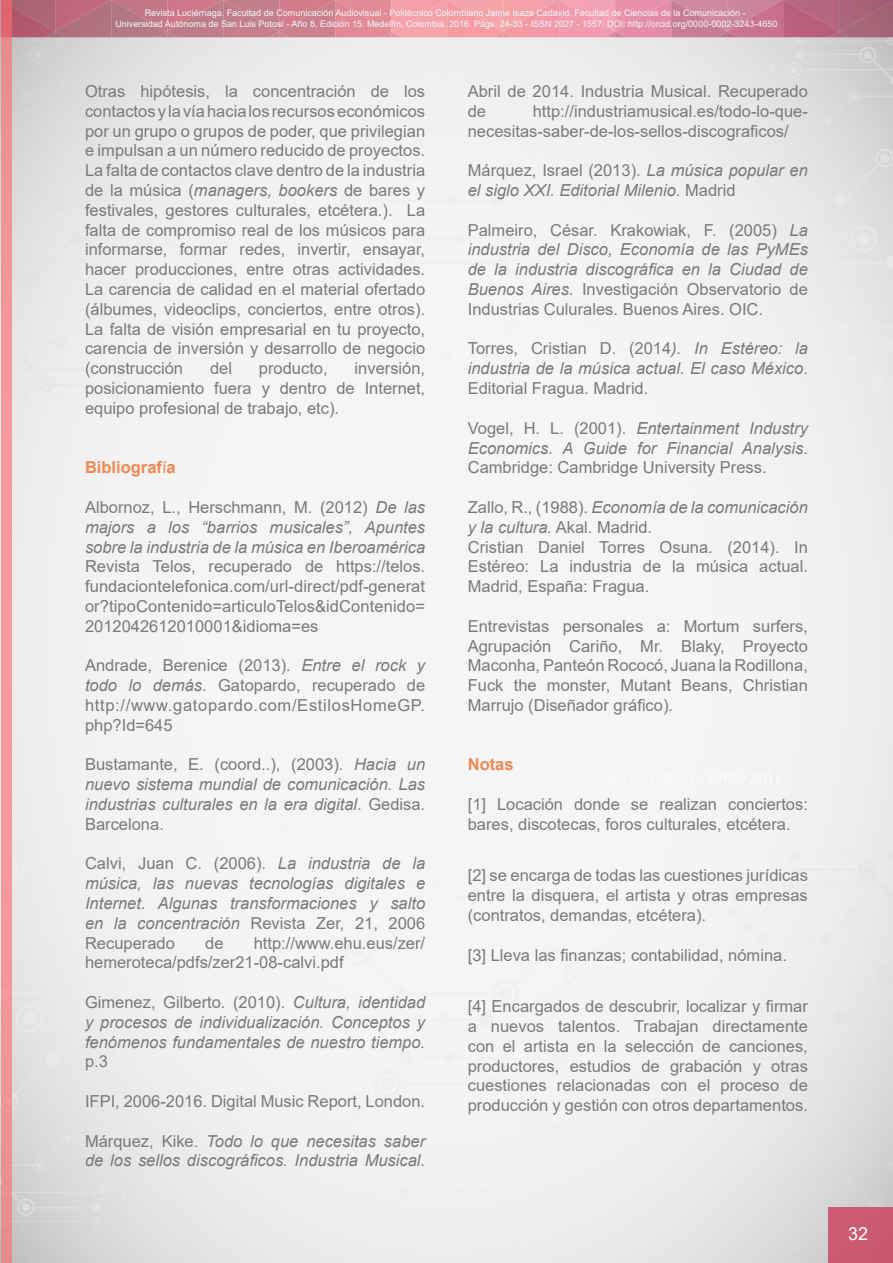
<style>
.page{position:relative;width:893px;height:1263px;background:#fff}
.page>*{position:absolute;margin:0;border:0;box-sizing:border-box;transform-origin:0 0}
.t1{font:18px "Arial";color:#fff}
.t2{font:16.5px/19.8px "Arial";color:#797a7d;text-align:justify}
.t3{font:italic 16.5px/19.8px "Arial";color:#797a7d;text-align:justify}
.t4{font:700 16.5px "Arial";color:#ee8953}
.t5{font:9px/10.8px "Arial";color:#eff8fa;text-align:center}
.s1{font-style:italic}
.s2{font-weight:400}
.s3{font-style:normal}
</style>
<div class="page">
<div style="left:828px;top:1207px;width:65px;height:56px;background:#cb5972"></div>
<img style="left:0;top:0;width:893px;height:37px">
<img style="left:12px;top:0;width:881px;height:32px">
<svg style="left:45px;top:32px;width:20px;height:5px"></svg>
<svg style="left:157px;top:32px;width:20px;height:5px"></svg>
<svg style="left:381px;top:32px;width:20px;height:5px"></svg>
<svg style="left:605px;top:32px;width:20px;height:5px"></svg>
<svg style="left:829px;top:32px;width:20px;height:5px"></svg>
<svg style="left:269px;top:32px;width:20px;height:5px"></svg>
<svg style="left:493px;top:32px;width:20px;height:5px"></svg>
<svg style="left:717px;top:32px;width:20px;height:5px"></svg>
<div style="left:1px;top:0;width:11px;height:1263px;background:#f4979a"></div>
<p class="t5" style="left:115px;top:7px;width:663px">Revista Luciérnaga. Facultad de Comunicación Audiovisual - Politécnico Colombiano Jaime Isaza Cadavid. Facultad de Ciencias de la Comunicación -<br>Universidad Autónoma de San Luis Potosí - Año 8, Edición 15. Medellín, Colombia. 2016. Págs. 24-33 - ISSN 2027 - 1557. DOI: http://orcid.org/0000-0002-3243-4650</p>
<p class="t2" style="left:85px;top:81px;width:342px">Otras hipótesis, la concentración de los contactos y la vía hacia los recursos económicos por un grupo o grupos de poder, que privilegian e impulsan a un número reducido de proyectos.<br>La falta de contactos clave dentro de la industria de la música (<span class="s1">managers, bookers</span> de bares y festivales, gestores culturales, etcétera.). La falta de compromiso real de los músicos para informarse, formar redes, invertir, ensayar, hacer producciones, entre otras actividades.<br>La carencia de calidad en el material ofertado (álbumes, videoclips, conciertos, entre otros).<br>La falta de visión empresarial en tu proyecto, carencia de inversión y desarrollo de negocio (construcción</p>
<p class="t2" style="left:85px;top:358px;width:342px;text-indent:270px">inversión, posicionamiento fuera y dentro de Internet, equipo profesional de trabajo, etc).</p>
<p class="t2" style="left:210px;top:358px;width:24px">del</p>
<p class="t2" style="left:259px;top:358px;width:70px">producto,</p>
<p class="t4" style="left:85px;top:456px;width:92px">Bibliograf<span class="s2">í</span>a</p>
<p class="t3" style="left:85px;top:497px;width:342px"><span class="s3">Albornoz, L., Herschmann, M. (2012)</span> De las majors a los “barrios musicales”, Apuntes sobre la industria de la música en Iberoamérica</p>
<p class="t2" style="left:85px;top:556px;width:342px">Revista Telos, recuperado de https://telos. fundaciontelefonica.com/url-direct/pdf-generat or?tipoContenido=articuloTelos&amp;idContenido= 2012042612010001&amp;idioma=es</p>
<p class="t2" style="left:85px;top:655px;width:342px">Andrade, Berenice (2013). <span class="s1">Entre el rock y todo lo demás</span>. Gatopardo, recuperado de http://www.gatopardo.com/EstilosHomeGP. php?Id=645</p>
<p class="t3" style="left:85px;top:755px;width:342px"><span class="s3">Bustamante, E. (coord..), (2003).</span> Hacia un nuevo sistema mundial de comunicación. Las industrias culturales en la era digital<span class="s3">. Gedisa.<br>Barcelona.</span></p>
<p class="t3" style="left:85px;top:854px;width:342px"><span class="s3">Calvi, Juan C. (2006).</span> La industria de la música, las nuevas tecnologías digitales e Internet. Algunas transformaciones y salto en la concentración <span class="s3">Revista Zer, 21, 2006<br>Recuperado</span></p>
<p class="t2" style="left:85px;top:933px;width:342px;text-indent:169px">http://www.ehu.eus/zer/ hemeroteca/pdfs/zer21-08-calvi.pdf</p>
<p class="t3" style="left:85px;top:992px;width:342px"><span class="s3">Gimenez, Gilberto. (2010).</span> Cultura, identidad y procesos de individualización. Conceptos y fenómenos fundamentales de nuestro tiempo.</p>
<p class="t2" style="left:85px;top:1051px;width:24px">p.3</p>
<p class="t2" style="left:85px;top:1091px;width:342px">IFPI, 2006-2016. Digital Music Report, London.</p>
<p class="t3" style="left:85px;top:1131px;width:342px"><span class="s3">Márquez, Kike.</span> Todo lo que necesitas saber de los sellos discográficos. Industria Musical<span class="s3">.</span></p>
<p class="t2" style="left:205px;top:933px;width:20px">de</p>
<p class="t2" style="left:468px;top:81px;width:342px">Abril de 2014. Industria Musical. Recuperado de</p>
<p class="t2" style="left:468px;top:101px;width:342px;text-indent:65px">http://industriamusical.es/todo-lo-que&shy;necesitas-saber-de-los-sellos-discograficos/</p>
<p class="t3" style="left:468px;top:161px;width:342px"><span class="s3">Márquez, Israel (2013).</span> La música popular en el siglo XXI. Editorial Milenio<span class="s3">. Madrid</span></p>
<p class="t2" style="left:468px;top:220px;width:342px">Palmeiro, César. Krakowiak, F. (2005) <span class="s1">La industria del Disco, Economía de las PyMEs de la industria discográfica en la Ciudad de Buenos Aires.</span> Investigación Observatorio de Industrias Culurales. Buenos Aires. OIC.</p>
<p class="t3" style="left:468px;top:339px;width:342px"><span class="s3">Torres, Cristian D. (2014</span>). In Estéreo: la industria de la música actual. El caso México<span class="s3">.<br>Editorial Fragua. Madrid.</span></p>
<p class="t3" style="left:468px;top:418px;width:342px"><span class="s3">Vogel, H. L. (2001).</span> Entertainment Industry Economics. A Guide for Financial Analysis<span class="s3">.<br>Cambridge: Cambridge University Press.</span></p>
<p class="t2" style="left:468px;top:497px;width:342px;text-align:left">Zallo, R., (1988). <span class="s1">Economía de la comunicación y la cultura.</span> Akal. Madrid.<br>Cristian Daniel Torres Osuna. (2014). In Estéreo: La industria de la música actual.<br>Madrid, España: Fragua.</p>
<p class="t2" style="left:468px;top:616px;width:342px">Entrevistas personales a: Mortum surfers, Agrupación Cariño, Mr. Blaky, Proyecto Maconha, Panteón Rococó, Juana la Rodillona, Fuck the monster, Mutant Beans, Christian Marrujo (Diseñador gráfico).</p>
<p class="t4" style="left:468px;top:753px;width:47px">Notas</p>
<p class="t2" style="left:468px;top:794px;width:342px">[1] Locación donde se realizan conciertos: bares, discotecas, foros culturales, etcétera.</p>
<p class="t2" style="left:468px;top:865px;width:342px">[2] se encarga de todas las cuestiones jurídicas entre la disquera, el artista y otras empresas (contratos, demandas, etcétera).</p>
<p class="t2" style="left:468px;top:945px;width:321px">[3] Lleva las finanzas; contabilidad, nómina.</p>
<p class="t2" style="left:468px;top:996px;width:342px">[4] Encargados de descubrir, localizar y firmar a nuevos talentos. Trabajan directamente con el artista en la selección de canciones, productores, estudios de grabación y otras cuestiones relacionadas con el proceso de producción y gestión con otros departamentos.</p>
<p class="t1" style="left:848px;top:1221px;width:22px">32</p>
</div>
